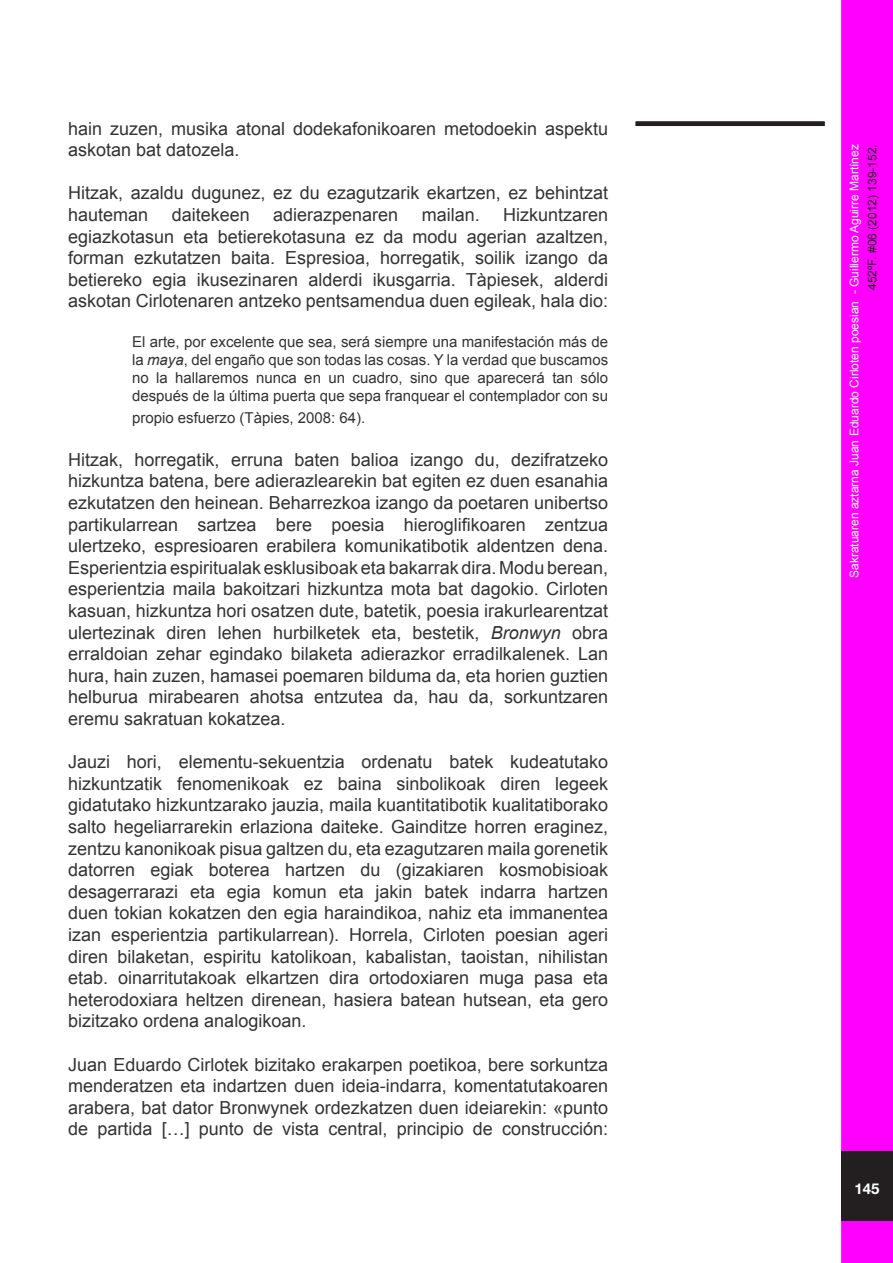
<style>
.page{position:relative;width:893px;height:1263px;background:#fff}
.page>*{position:absolute;margin:0;border:0;box-sizing:border-box;transform-origin:0 0}
.t1{font:18px/21.6px "Arial";color:#333;text-align:justify}
.t2{font:15px/18px "Arial";color:#333;text-align:justify}
.t3{font:700 15px "Helvetica Neue";color:#fff}
.t4{font:12px "Arial";color:#fff}
.t5{font:12px "Arial";color:#231f20}
.s1{font-style:italic}
</style>
<div class="page">
<div style="left:843px;top:2px;width:48px;height:1259px;background:#f0f"></div>
<div style="left:841px;top:0;width:52px;height:1263px;border:3px solid #f0f"></div>
<div style="left:841px;top:1151px;width:52px;height:70px;background:#231f20"></div>
<div style="left:636px;top:121px;width:189px;height:5px;background:#231f20"></div>
<p class="t1" style="left:68px;top:118px;width:541px">hain zuzen, musika atonal dodekafonikoaren metodoekin aspektu askotan bat datozela.</p>
<p class="t1" style="left:68px;top:182px;width:541px">Hitzak, azaldu dugunez, ez du ezagutzarik ekartzen, ez behintzat hauteman</p>
<p class="t1" style="left:68px;top:204px;width:541px;text-indent:435px">Hizkuntzaren egiazkotasun eta betierekotasuna ez da modu agerian azaltzen, forman ezkutatzen baita. Espresioa, horregatik, soilik izango da betiereko egia ikusezinaren alderdi ikusgarria. Tàpiesek, alderdi askotan Cirlotenaren antzeko pentsamendua duen egileak, hala dio:</p>
<p class="t2" style="left:132px;top:333px;width:478px">El arte, por excelente que sea, será siempre una manifestación más de la <span class="s1">maya</span>, del engaño que son todas las cosas. Y la verdad que buscamos no la hallaremos nunca en un cuadro, sino que aparecerá tan sólo después de la última puerta que sepa franquear el contemplador con su</p>
<p class="t2" style="left:132px;top:408px;width:235px">propio esfuerzo (Tàpies, 2008: 64).</p>
<p class="t1" style="left:68px;top:449px;width:541px">Hitzak, horregatik, erruna baten balioa izango du, dezifratzeko hizkuntza batena, bere adierazlearekin bat egiten ez duen esanahia ezkutatzen den heinean. Beharrezkoa izango da poetaren unibertso partikularrean sartzea bere poesia hieroglifikoaren zentzua ulertzeko, espresioaren erabilera komunikatibotik aldentzen dena.<br>Esperientzia espiritualak esklusiboak eta bakarrak dira. Modu berean, esperientzia maila bakoitzari hizkuntza mota bat dagokio. Cirloten kasuan, hizkuntza hori osatzen dute, batetik, poesia irakurlearentzat ulertezinak diren lehen hurbilketek eta, bestetik, <span class="s1">Bronwyn</span> obra erraldoian zehar egindako bilaketa adierazkor erradilkalenek. Lan hura, hain zuzen, hamasei poemaren bilduma da, eta horien guztien helburua mirabearen ahotsa entzutea da, hau da, sorkuntzaren eremu sakratuan kokatzea.</p>
<p class="t1" style="left:68px;top:751px;width:541px">Jauzi hori, elementu-sekuentzia ordenatu batek kudeatutako hizkuntzatik fenomenikoak ez baina sinbolikoak diren legeek gidatutako hizkuntzarako jauzia, maila kuantitatibotik kualitatiborako salto hegeliarrarekin erlaziona daiteke. Gainditze horren eraginez, zentzu kanonikoak pisua galtzen du, eta ezagutzaren maila gorenetik datorren egiak boterea hartzen du (gizakiaren kosmobisioak desagerrarazi eta egia komun eta jakin batek indarra hartzen duen tokian kokatzen den egia haraindikoa, nahiz eta immanentea izan esperientzia partikularrean). Horrela, Cirloten poesian ageri diren bilaketan, espiritu katolikoan, kabalistan, taoistan, nihilistan etab. oinarritutakoak elkartzen dira ortodoxiaren muga pasa eta heterodoxiara heltzen direnean, hasiera batean hutsean, eta gero bizitzako ordena analogikoan.</p>
<p class="t1" style="left:68px;top:1054px;width:541px">Juan Eduardo Cirlotek bizitako erakarpen poetikoa, bere sorkuntza menderatzen eta indartzen duen ideia-indarra, komentatutakoaren arabera, bat dator Bronwynek ordezkatzen duen ideiarekin: «punto de partida […] punto de vista central, principio de construcción:</p>
<p class="t1" style="left:172px;top:204px;width:80px">daitekeen</p>
<p class="t1" style="left:273px;top:204px;width:127px">adierazpenaren</p>
<p class="t1" style="left:422px;top:204px;width:60px">mailan.</p>
<p class="t4" style="left:846px;top:578px;width:435px;rotate:-90deg">Sakratuaren aztarna Juan Eduardo Cirloten poesian - Guillermo Aguirre Martínez</p>
<p class="t5" style="left:864px;top:290px;width:147px;rotate:-90deg">452ºF. #06 (2012) 139-152.</p>
<p class="t3" style="left:854px;top:1179px;width:27px">145</p>
</div>
